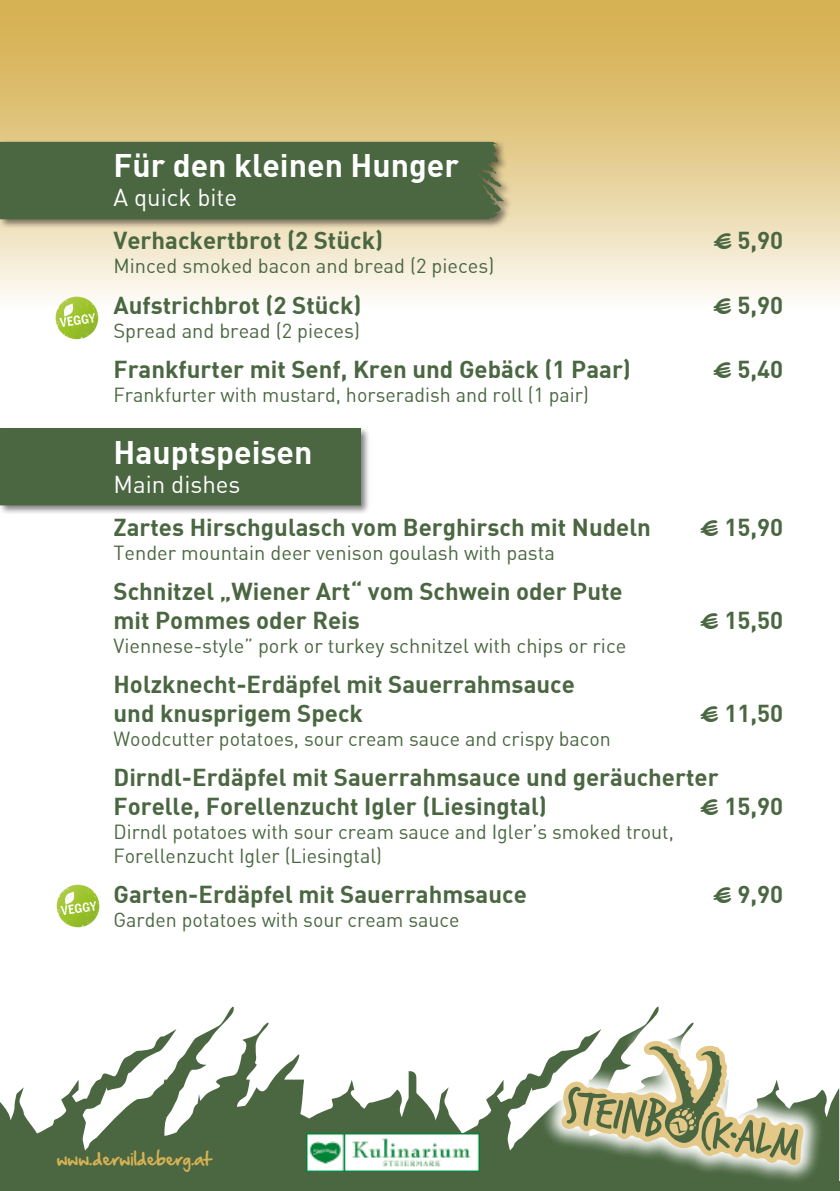
<style>
.page{position:relative;width:840px;height:1191px;background:#fff}
.page>*{position:absolute;margin:0;border:0;box-sizing:border-box;transform-origin:0 0}
.t1{font:700 32px "DI Nbek";color:#fff}
.t2{font:700 24px/28.8px "DI Nbek";color:#4a6741}
.t3{font:24px "DIN Bek";color:#fff}
.t4{font:20px/24px "DIN Bek";color:#4a6741}
.t5{font:16px "Hand Of Sean";color:#d7b254}
.s1{font-family:"Hand Of Sean";font-weight:400}
</style>
<div class="page">
<svg style="left:0;top:1006px;width:533px;height:175px"></svg>
<div style="left:0;top:1181px;width:839px;height:10px;background:#4a6741"></div>
<svg style="left:0;top:0;width:839px;height:340px"></svg>
<img style="left:306px;top:1133px;width:173px;height:38px">
<svg style="left:533px;top:1006px;width:306px;height:175px"></svg>
<svg style="left:560px;top:1040px;width:243px;height:125px"></svg>
<div style="left:0;top:426px;width:370px;height:89px;background:#000;opacity:.5"></div>
<div style="left:0;top:428px;width:360px;height:77px;background:#4a6741"></div>
<div style="left:0;top:140px;width:513px;height:89px;background:#000;opacity:.5"></div>
<div style="left:0;top:142px;width:503px;height:77px;background:#4a6741"></div>
<svg style="left:58px;top:297px;width:37px;height:32px"></svg>
<svg style="left:59px;top:884px;width:37px;height:32px"></svg>
<h1 class="t1" style="left:113px;top:145px;width:347px">Für den kleinen Hunger</h1>
<p class="t3" style="left:113px;top:183px;width:125px">A quick bite</p>
<p class="t2" style="left:113px;top:225px;width:271px">Verhackertbrot (2 Stück)</p>
<p class="t2" style="left:713px;top:225px;width:71px"><span class="s1">€</span> 5,90</p>
<p class="t4" style="left:113px;top:254px;width:382px">Minced smoked bacon and bread (2 pieces)</p>
<p class="t2" style="left:113px;top:289px;width:249px">Aufstrichbrot (2 Stück)</p>
<p class="t2" style="left:713px;top:289px;width:71px"><span class="s1">€</span> 5,90</p>
<p class="t4" style="left:113px;top:318px;width:248px">Spread and bread (2 pieces)</p>
<p class="t2" style="left:113px;top:354px;width:518px">Frankfurter mit Senf, Kren und Gebäck (1 Paar)</p>
<p class="t2" style="left:713px;top:354px;width:71px"><span class="s1">€</span> 5,40</p>
<p class="t4" style="left:113px;top:382px;width:476px">Frankfurter with mustard, horseradish and roll (1 pair)</p>
<h1 class="t1" style="left:113px;top:432px;width:200px">Hauptspeisen</h1>
<p class="t3" style="left:113px;top:469px;width:128px">Main dishes</p>
<p class="t2" style="left:113px;top:512px;width:538px">Zartes Hirschgulasch vom Berghirsch mit Nudeln</p>
<p class="t2" style="left:700px;top:512px;width:84px"><span class="s1">€</span> 15,90</p>
<p class="t4" style="left:113px;top:540px;width:443px">Tender mountain deer venison goulash with pasta</p>
<p class="t2" style="left:113px;top:576px;width:510px">Schnitzel „Wiener Art“ vom Schwein oder Pute mit Pommes oder Reis</p>
<p class="t2" style="left:700px;top:605px;width:84px"><span class="s1">€</span> 15,50</p>
<p class="t4" style="left:113px;top:633px;width:514px">Viennese-style” pork or turkey schnitzel with chips or rice</p>
<p class="t2" style="left:113px;top:669px;width:462px">Holzknecht-Erdäpfel mit Sauerrahmsauce und knusprigem Speck</p>
<p class="t2" style="left:700px;top:698px;width:84px"><span class="s1">€</span> 11,50</p>
<p class="t4" style="left:113px;top:726px;width:498px">Woodcutter potatoes, sour cream sauce and crispy bacon</p>
<p class="t2" style="left:113px;top:762px;width:606px">Dirndl-Erdäpfel mit Sauerrahmsauce und geräucherter<br>Forelle, Forellenzucht Igler (Liesingtal)</p>
<p class="t2" style="left:700px;top:791px;width:84px"><span class="s1">€</span> 15,90</p>
<p class="t4" style="left:113px;top:819px;width:561px">Dirndl potatoes with sour cream sauce and Igler’s smoked trout,<br>Forellenzucht Igler (Liesingtal)</p>
<p class="t2" style="left:113px;top:879px;width:414px">Garten-Erdäpfel mit Sauerrahmsauce</p>
<p class="t2" style="left:713px;top:879px;width:71px"><span class="s1">€</span> 9,90</p>
<p class="t4" style="left:113px;top:907px;width:347px">Garden potatoes with sour cream sauce</p>
<p class="t5" style="left:57px;top:1144px;width:156px">www.derwildeberg.at</p>
</div>
